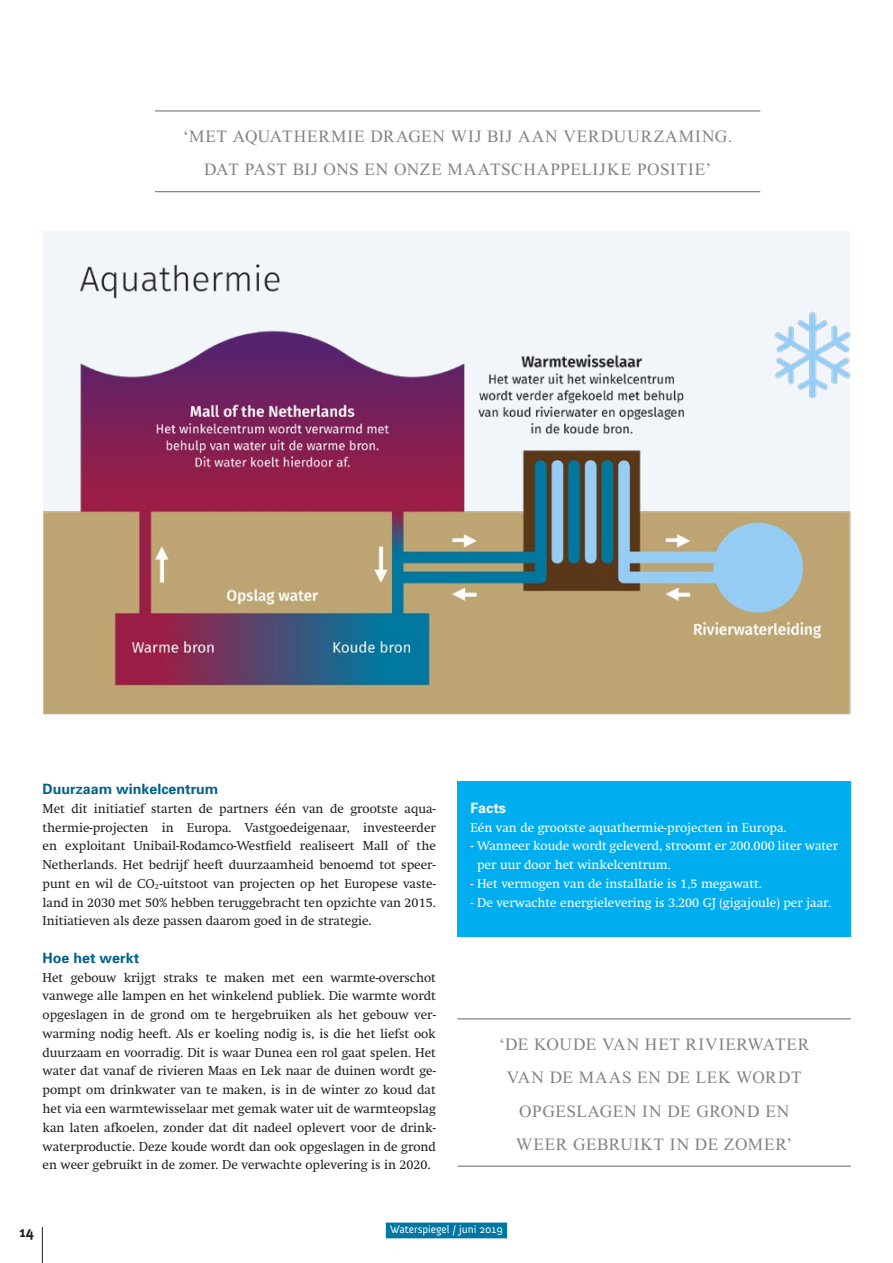
<style>
.page{position:relative;width:893px;height:1263px;background:#fff}
.page>*{position:absolute;margin:0;border:0;box-sizing:border-box;transform-origin:0 0}
.t1{font:17.25px/33.3px "Times New Roman";letter-spacing:.035em;color:#808285;text-align:center}
.t2{font:700 15px "Meta Plus";color:#231f20}
.t3{font:700 14.25px "Univers";color:#006288}
.t4{font:700 14.25px "Univers";color:#fff}
.t5{font:12.75px/18.8px "Swift";color:#231f20;text-align:justify}
.t6{font:12.75px/18.8px "Swift";color:#fff}
.t7{font:11.25px "Anivers";color:#fff}
</style>
<div class="page">
<hr style="left:42px;top:1227px;width:1px;height:36px;background:#231f20">
<div style="left:386px;top:1222px;width:121px;height:16px;background:#0076a3"></div>
<div style="left:43px;top:232px;width:807px;height:477px;background:#f2f6fb"></div>
<div style="left:458px;top:781px;width:393px;height:155px;background:#00aeef"></div>
<img style="left:43px;top:311px;width:808px;height:404px">
<img style="left:79px;top:264px;width:201px;height:35px">
<hr style="left:458px;top:1018px;width:393px;height:1px;background:#808285">
<hr style="left:458px;top:1165px;width:393px;height:2px;background:#808285">
<hr style="left:155px;top:110px;width:605px;height:2px;background:#808285">
<hr style="left:155px;top:191px;width:605px;height:1px;background:#808285">
<h1 class="t1" style="left:183px;top:120px;width:550px">‘MET AQUATHERMIE DRAGEN WIJ BIJ AAN VERDUURZAMING.<br>DAT PAST BIJ ONS EN ONZE MAATSCHAPPELIJKE POSITIE’</h1>
<p class="t3" style="left:43px;top:780px;width:177px">Duurzaam winkelcentrum</p>
<p class="t5" style="left:43px;top:799px;width:395px">Met dit initiatief starten de partners één van de grootste aqua&shy;thermie-projecten in Europa. Vastgoedeigenaar, investeerder en exploitant Unibail-Rodamco-Westfield realiseert Mall of the Netherlands. Het bedrijf heeft duurzaamheid benoemd tot speer&shy;punt en wil de CO<sub>2</sub>-uitstoot van projecten op het Europese vaste&shy;land in 2030 met 50% hebben teruggebracht ten opzichte van 2015.<br>Initiatieven als deze passen daarom goed in de strategie.</p>
<p class="t3" style="left:43px;top:949px;width:98px">Hoe het werkt</p>
<p class="t5" style="left:43px;top:968px;width:395px">Het gebouw krijgt straks te maken met een warmte-overschot vanwege alle lampen en het winkelend publiek. Die warmte wordt opgeslagen in de grond om te hergebruiken als het gebouw ver&shy;warming nodig heeft. Als er koeling nodig is, is die het liefst ook duurzaam en voorradig. Dit is waar Dunea een rol gaat spelen. Het water dat vanaf de rivieren Maas en Lek naar de duinen wordt ge&shy;pompt om drinkwater van te maken, is in de winter zo koud dat het via een warmtewisselaar met gemak water uit de warmteopslag kan laten afkoelen, zonder dat dit nadeel oplevert voor de drink&shy;waterproductie. Deze koude wordt dan ook opgeslagen in de grond en weer gebruikt in de zomer. De verwachte oplevering is in 2020.</p>
<p class="t4" style="left:470px;top:799px;width:37px">Facts</p>
<p class="t6" style="left:470px;top:818px;width:318px">Eén van de grootste aquathermie-projecten in Europa.</p>
<p class="t6" style="left:477px;top:837px;width:362px;text-indent:-7px">- Wanneer koude wordt geleverd, stroomt er 200.000 liter water per uur door het winkelcentrum.</p>
<p class="t6" style="left:470px;top:874px;width:293px">- Het vermogen van de installatie is 1,5 megawatt.</p>
<p class="t6" style="left:470px;top:893px;width:362px">- De verwachte energielevering is 3.200 GJ (gigajoule) per jaar.</p>
<h1 class="t1" style="left:499px;top:1027px;width:311px">‘DE KOUDE VAN HET RIVIERWATER<br>VAN DE MAAS EN DE LEK WORDT<br>OPGESLAGEN IN DE GROND EN<br>WEER GEBRUIKT IN DE ZOMER’</h1>
<p class="t2" style="left:20px;top:1223px;width:16px">14</p>
<p class="t7" style="left:390px;top:1223px;width:114px">Waterspiegel / juni 2019</p>
</div>
